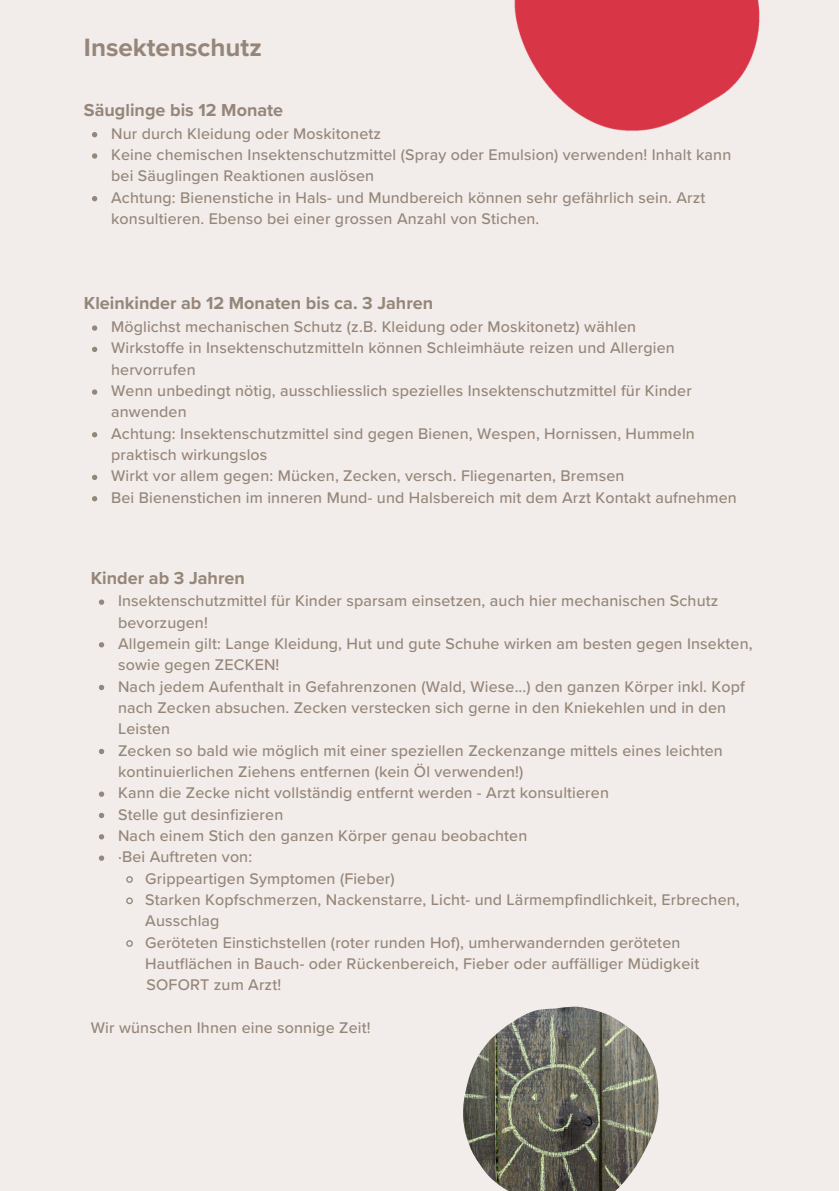
<style>
.page{position:relative;width:839px;height:1191px;background:#fff}
.page>*{position:absolute;margin:0;border:0;box-sizing:border-box;transform-origin:0 0}
.t1{font:700 26px "Proxima Nova";color:#96867a}
.t2{font:700 18px "Proxima Nova";color:#96867a}
.t3{font:500 16px/21.4px "Proxima Nova";letter-spacing:.01em;color:#96867a}
</style>
<div class="page">
<div style="left:0;top:0;width:838px;height:1191px;background:#f2edea"></div>
<img style="left:514px;top:0;width:246px;height:131px">
<svg style="left:92px;top:132px;width:5px;height:5px"></svg>
<svg style="left:92px;top:153px;width:5px;height:6px"></svg>
<svg style="left:92px;top:196px;width:5px;height:5px"></svg>
<svg style="left:92px;top:325px;width:5px;height:6px"></svg>
<svg style="left:92px;top:347px;width:5px;height:5px"></svg>
<svg style="left:92px;top:389px;width:5px;height:6px"></svg>
<svg style="left:92px;top:432px;width:5px;height:5px"></svg>
<svg style="left:92px;top:475px;width:5px;height:5px"></svg>
<svg style="left:92px;top:496px;width:5px;height:5px"></svg>
<svg style="left:99px;top:600px;width:5px;height:5px"></svg>
<svg style="left:99px;top:642px;width:5px;height:6px"></svg>
<svg style="left:99px;top:685px;width:5px;height:5px"></svg>
<svg style="left:99px;top:749px;width:5px;height:5px"></svg>
<svg style="left:99px;top:792px;width:5px;height:5px"></svg>
<svg style="left:99px;top:813px;width:5px;height:5px"></svg>
<svg style="left:99px;top:834px;width:5px;height:6px"></svg>
<svg style="left:99px;top:856px;width:5px;height:5px"></svg>
<svg style="left:126px;top:876px;width:7px;height:7px"></svg>
<svg style="left:126px;top:897px;width:7px;height:8px"></svg>
<svg style="left:126px;top:940px;width:7px;height:7px"></svg>
<img style="left:463px;top:1007px;width:195px;height:184px">
<h1 class="t1" style="left:84px;top:32px;width:179px">Insektenschutz</h1>
<h2 class="t2" style="left:84px;top:99px;width:201px">Säuglinge bis 12 Monate</h2>
<p class="t3" style="left:111px;top:123px;width:271px">Nur durch Kleidung oder Moskitonetz</p>
<p class="t3" style="left:111px;top:144px;width:621px">Keine chemischen Insektenschutzmittel (Spray oder Emulsion) verwenden! Inhalt kann bei Säuglingen Reaktionen auslösen</p>
<p class="t3" style="left:111px;top:187px;width:596px">Achtung: Bienenstiche in Hals- und Mundbereich können sehr gefährlich sein. Arzt konsultieren. Ebenso bei einer grossen Anzahl von Stichen.</p>
<h2 class="t2" style="left:84px;top:293px;width:351px">Kleinkinder ab 12 Monaten bis ca. 3 Jahren</h2>
<p class="t3" style="left:111px;top:316px;width:526px">Möglichst mechanischen Schutz (z.B. Kleidung oder Moskitonetz) wählen</p>
<p class="t3" style="left:111px;top:338px;width:565px">Wirkstoffe in Insektenschutzmitteln können Schleimhäute reizen und Allergien hervorrufen</p>
<p class="t3" style="left:111px;top:380px;width:582px">Wenn unbedingt nötig, ausschliesslich spezielles Insektenschutzmittel für Kinder anwenden</p>
<p class="t3" style="left:111px;top:423px;width:585px">Achtung: Insektenschutzmittel sind gegen Bienen, Wespen, Hornissen, Hummeln praktisch wirkungslos</p>
<p class="t3" style="left:111px;top:466px;width:515px">Wirkt vor allem gegen: Mücken, Zecken, versch. Fliegenarten, Bremsen</p>
<p class="t3" style="left:111px;top:487px;width:627px">Bei Bienenstichen im inneren Mund- und Halsbereich mit dem Arzt Kontakt aufnehmen</p>
<h2 class="t2" style="left:91px;top:567px;width:155px">Kinder ab 3 Jahren</h2>
<p class="t3" style="left:118px;top:591px;width:602px">Insektenschutzmittel für Kinder sparsam einsetzen, auch hier mechanischen Schutz bevorzugen!</p>
<p class="t3" style="left:118px;top:633px;width:636px">Allgemein gilt: Lange Kleidung, Hut und gute Schuhe wirken am besten gegen Insekten, sowie gegen ZECKEN!</p>
<p class="t3" style="left:118px;top:676px;width:628px">Nach jedem Aufenthalt in Gefahrenzonen (Wald, Wiese...) den ganzen Körper inkl. Kopf nach Zecken absuchen. Zecken verstecken sich gerne in den Kniekehlen und in den<br>Leisten</p>
<p class="t3" style="left:118px;top:740px;width:606px">Zecken so bald wie möglich mit einer speziellen Zeckenzange mittels eines leichten kontinuierlichen Ziehens entfernen (kein Öl verwenden!)</p>
<p class="t3" style="left:118px;top:782px;width:492px">Kann die Zecke nicht vollständig entfernt werden - Arzt konsultieren</p>
<p class="t3" style="left:118px;top:804px;width:167px">Stelle gut desinfizieren</p>
<p class="t3" style="left:118px;top:825px;width:411px">Nach einem Stich den ganzen Körper genau beobachten</p>
<p class="t3" style="left:118px;top:846px;width:136px">·Bei Auftreten von:</p>
<p class="t3" style="left:145px;top:868px;width:251px">Grippeartigen Symptomen (Fieber)</p>
<p class="t3" style="left:145px;top:889px;width:596px">Starken Kopfschmerzen, Nackenstarre, Licht- und Lärmempfindlichkeit, Erbrechen,<br>Ausschlag</p>
<p class="t3" style="left:145px;top:932px;width:555px">Geröteten Einstichstellen (roter runden Hof), umherwandernden geröteten<br>Hautflächen in Bauch- oder Rückenbereich, Fieber oder auffälliger Müdigkeit</p>
<h3 class="t3" style="left:147px;top:974px;width:136px">SOFORT zum Arzt!</h3>
<h3 class="t3" style="left:91px;top:1017px;width:281px">Wir wünschen Ihnen eine sonnige Zeit!</h3>
</div>
